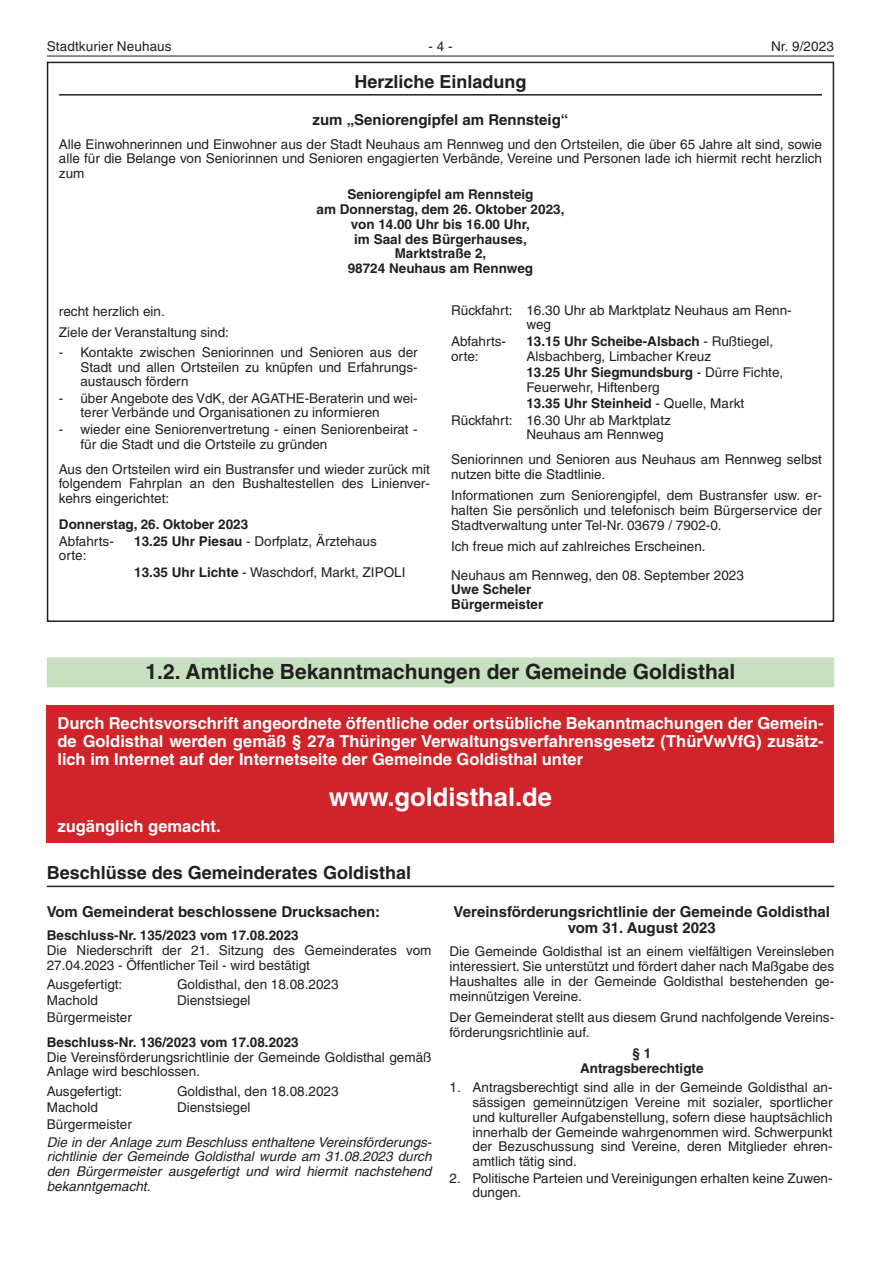
<style>
.page{position:relative;width:881px;height:1263px;background:#fff}
.page>*{position:absolute;margin:0;border:0;box-sizing:border-box;transform-origin:0 0}
.Zwischenüberschrift{font:700 25.5px "Helvetica LT";color:#fff}
.Rasterbalken{font:700 21px "Helvetica LT";color:#231f20}
.Überschrift{font:700 18px "Helvetica LT";color:#231f20}
.t1{font:700 16.5px/18px "Helvetica LT";color:#fff;text-align:justify}
.Zwischenüberschrift-2{font:700 15px/16.4px "Helvetica LT";color:#231f20;text-align:center}
.t2{font:13.5px/14.7px "Helvetica LT";color:#231f20}
.t3{font:700 13.5px "Helvetica LT";color:#231f20}
.t4{font:italic 13.5px/14.7px "Helvetica LT";color:#231f20;text-align:justify}
.s1{font-weight:700}
.s2{font-weight:400}
</style>
<div class="page">
<hr style="left:47px;top:56px;width:786px;height:1px;background:#231f20">
<div style="left:47px;top:657px;width:786px;height:30px;background:#c7e0bf"></div>
<hr style="left:47px;top:886px;width:786px;height:1px;background:#231f20">
<hr style="left:59px;top:94px;width:762px;height:2px;background:#231f20">
<div style="left:47px;top:706px;width:786px;height:137px;background:#d1232a"></div>
<p class="t2" style="left:47px;top:39px;width:126px">Stadtkurier Neuhaus</p>
<p class="t2" style="left:428px;top:39px;width:26px">- 4 -</p>
<p class="t2" style="left:770px;top:39px;width:64px">Nr. 9/2023</p>
<p class="Überschrift" style="left:354px;top:70px;width:173px">Herzliche Einladung</p>
<p class="Zwischenüberschrift-2" style="left:312px;top:112px;width:257px">zum „Seniorengipfel am Rennsteig“</p>
<p class="t2" style="left:59px;top:136px;width:764px;text-align:justify">Alle Einwohnerinnen und Einwohner aus der Stadt Neuhaus am Rennweg und den Ortsteilen, die über 65 Jahre alt sind, sowie alle für die Belange von Seniorinnen und Senioren engagierten Verbände, Vereine und Personen lade ich hiermit recht herzlich zum</p>
<p class="t3" style="left:347px;top:186px;width:187px">Seniorengipfel am Rennsteig</p>
<p class="t3" style="left:316px;top:201px;width:249px">am Donnerstag, dem 26. Oktober 2023,</p>
<p class="t3" style="left:351px;top:216px;width:180px">von 14.00 Uhr bis 16.00 Uhr,</p>
<p class="t3" style="left:354px;top:231px;width:174px">im Saal des Bürgerhauses,</p>
<p class="t3" style="left:394px;top:245px;width:93px">Marktstraße 2,</p>
<p class="t3" style="left:347px;top:260px;width:187px">98724 Neuhaus am Rennweg</p>
<p class="t2" style="left:59px;top:304px;width:107px">recht herzlich ein.</p>
<p class="t2" style="left:59px;top:325px;width:171px">Ziele der Veranstaltung sind:</p>
<p class="t2" style="left:59px;top:345px;width:6px">-</p>
<p class="t2" style="left:80px;top:345px;width:338px;text-align:justify">Kontakte zwischen Seniorinnen und Senioren aus der Stadt und allen Ortsteilen zu knüpfen und Erfahrungs&shy;austausch fördern</p>
<p class="t2" style="left:59px;top:391px;width:6px">-</p>
<p class="t2" style="left:80px;top:391px;width:338px">über Angebote des VdK, der AGATHE-Beraterin und wei&shy;terer Verbände und Organisationen zu informieren</p>
<p class="t2" style="left:59px;top:422px;width:6px">-</p>
<p class="t2" style="left:80px;top:422px;width:338px">wieder eine Seniorenvertretung - einen Seniorenbeirat - für die Stadt und die Ortsteile zu gründen</p>
<p class="t2" style="left:59px;top:461px;width:372px;text-align:justify">Aus den Ortsteilen wird ein Bustransfer und wieder zurück mit folgendem Fahrplan an den Bushaltestellen des Linienver&shy;kehrs eingerichtet:</p>
<p class="t3" style="left:59px;top:516px;width:191px">Donnerstag, 26. Oktober 2023</p>
<p class="t2" style="left:59px;top:533px;width:56px">Abfahrts&shy;orte:</p>
<p class="t2" style="left:134px;top:533px;width:244px"><span class="s1">13.25 Uhr Piesau</span> - Dorfplatz, Ärztehaus</p>
<p class="t2" style="left:134px;top:565px;width:272px"><span class="s1">13.35 Uhr Lichte</span> - Waschdorf, Markt, ZIPOLI</p>
<p class="t2" style="left:451px;top:303px;width:63px">Rückfahrt:</p>
<p class="t2" style="left:526px;top:303px;width:267px">16.30 Uhr ab Marktplatz Neuhaus am Renn&shy;weg</p>
<p class="t2" style="left:451px;top:334px;width:56px">Abfahrts&shy;orte:</p>
<p class="t2" style="left:526px;top:334px;width:248px"><span class="s1">13.15 Uhr Scheibe-Alsbach</span> - Rußtiegel,<br>Alsbachberg, Limbacher Kreuz</p>
<p class="t2" style="left:526px;top:365px;width:258px"><span class="s1">13.25 Uhr Siegmundsburg</span> - Dürre Fichte,<br>Feuerwehr, Hiftenberg</p>
<p class="t3" style="left:526px;top:395px;width:219px">13.35 Uhr Steinheid <span class="s2">- Quelle, Markt</span></p>
<p class="t2" style="left:451px;top:413px;width:63px">Rückfahrt:</p>
<p class="t2" style="left:526px;top:413px;width:146px">16.30 Uhr ab Marktplatz<br>Neuhaus am Rennweg</p>
<p class="t2" style="left:451px;top:452px;width:372px">Seniorinnen und Senioren aus Neuhaus am Rennweg selbst nutzen bitte die Stadtlinie.</p>
<p class="t2" style="left:451px;top:488px;width:372px;text-align:justify">Informationen zum Seniorengipfel, dem Bustransfer usw. er&shy;halten Sie persönlich und telefonisch beim Bürgerservice der Stadtverwaltung unter Tel-Nr. 03679 / 7902-0.</p>
<p class="t2" style="left:451px;top:539px;width:256px">Ich freue mich auf zahlreiches Erscheinen.</p>
<p class="t2" style="left:451px;top:567px;width:294px">Neuhaus am Rennweg, den 08. September 2023</p>
<p class="t3" style="left:451px;top:581px;width:82px">Uwe Scheler</p>
<p class="t3" style="left:451px;top:596px;width:94px">Bürgermeister</p>
<p class="Rasterbalken" style="left:145px;top:659px;width:591px">1.2. Amtliche Bekanntmachungen der Gemeinde Goldisthal</p>
<p class="t1" style="left:57px;top:714px;width:767px">Durch Rechtsvorschrift angeordnete öffentliche oder ortsübliche Bekanntmachungen der Gemein&shy;de Goldisthal werden gemäß § 27a Thüringer Verwaltungsverfahrensgesetz (ThürVwVfG) zusätz&shy;lich im Internet auf der Internetseite der Gemeinde Goldisthal unter</p>
<p class="Zwischenüberschrift" style="left:329px;top:781px;width:224px">www.goldisthal.de</p>
<p class="t1" style="left:57px;top:817px;width:165px">zugänglich gemacht.</p>
<p class="Überschrift" style="left:47px;top:862px;width:365px">Beschlüsse des Gemeinderates Goldisthal</p>
<p class="Zwischenüberschrift-2" style="left:47px;top:903px;width:335px">Vom Gemeinderat beschlossene Drucksachen:</p>
<p class="t3" style="left:47px;top:927px;width:253px">Beschluss-Nr. 135/2023 vom 17.08.2023</p>
<p class="t2" style="left:47px;top:943px;width:386px">Die Niederschrift der 21. Sitzung des Gemeinderates vom<br>27.04.2023 - Öffentlicher Teil - wird bestätigt</p>
<p class="t2" style="left:47px;top:977px;width:77px">Ausgefertigt:</p>
<p class="t2" style="left:177px;top:977px;width:163px">Goldisthal, den 18.08.2023</p>
<p class="t2" style="left:47px;top:993px;width:53px">Machold</p>
<p class="t2" style="left:177px;top:993px;width:75px">Dienstsiegel</p>
<p class="t2" style="left:47px;top:1010px;width:87px">Bürgermeister</p>
<p class="t3" style="left:47px;top:1034px;width:253px">Beschluss-Nr. 136/2023 vom 17.08.2023</p>
<p class="t2" style="left:47px;top:1049px;width:386px">Die Vereinsförderungsrichtlinie der Gemeinde Goldisthal gemäß<br>Anlage wird beschlossen.</p>
<p class="t2" style="left:47px;top:1083px;width:77px">Ausgefertigt:</p>
<p class="t2" style="left:177px;top:1083px;width:163px">Goldisthal, den 18.08.2023</p>
<p class="t2" style="left:47px;top:1100px;width:53px">Machold</p>
<p class="t2" style="left:177px;top:1100px;width:75px">Dienstsiegel</p>
<p class="t2" style="left:47px;top:1116px;width:87px">Bürgermeister</p>
<p class="t4" style="left:47px;top:1134px;width:386px">Die in der Anlage zum Beschluss enthaltene Vereinsförderungs&shy;richtlinie der Gemeinde Goldisthal wurde am 31.08.2023 durch den Bürgermeister ausgefertigt und wird hiermit nachstehend bekanntgemacht.</p>
<p class="Zwischenüberschrift-2" style="left:453px;top:903px;width:378px">Vereinsförderungsrichtlinie der Gemeinde Goldisthal vom 31. August 2023</p>
<p class="t2" style="left:449px;top:944px;width:386px;text-align:justify">Die Gemeinde Goldisthal ist an einem vielfältigen Vereinsleben interessiert. Sie unterstützt und fördert daher nach Maßgabe des Haushaltes alle in der Gemeinde Goldisthal bestehenden ge&shy;meinnützigen Vereine.</p>
<p class="t2" style="left:449px;top:1010px;width:386px">Der Gemeinderat stellt aus diesem Grund nachfolgende Vereins&shy;förderungsrichtlinie auf.</p>
<p class="t3" style="left:632px;top:1045px;width:20px">§ 1</p>
<p class="t3" style="left:579px;top:1060px;width:125px">Antragsberechtigte</p>
<p class="t2" style="left:449px;top:1080px;width:13px">1.</p>
<p class="t2" style="left:472px;top:1080px;width:361px;text-align:justify">Antragsberechtigt sind alle in der Gemeinde Goldisthal an&shy;sässigen gemeinnützigen Vereine mit sozialer, sportlicher und kultureller Aufgabenstellung, sofern diese hauptsächlich innerhalb der Gemeinde wahrgenommen wird. Schwerpunkt der Bezuschussung sind Vereine, deren Mitglieder ehren&shy;amtlich tätig sind.</p>
<p class="t2" style="left:449px;top:1170px;width:13px">2.</p>
<p class="t2" style="left:472px;top:1170px;width:361px">Politische Parteien und Vereinigungen erhalten keine Zuwen&shy;dungen.</p>
</div>
